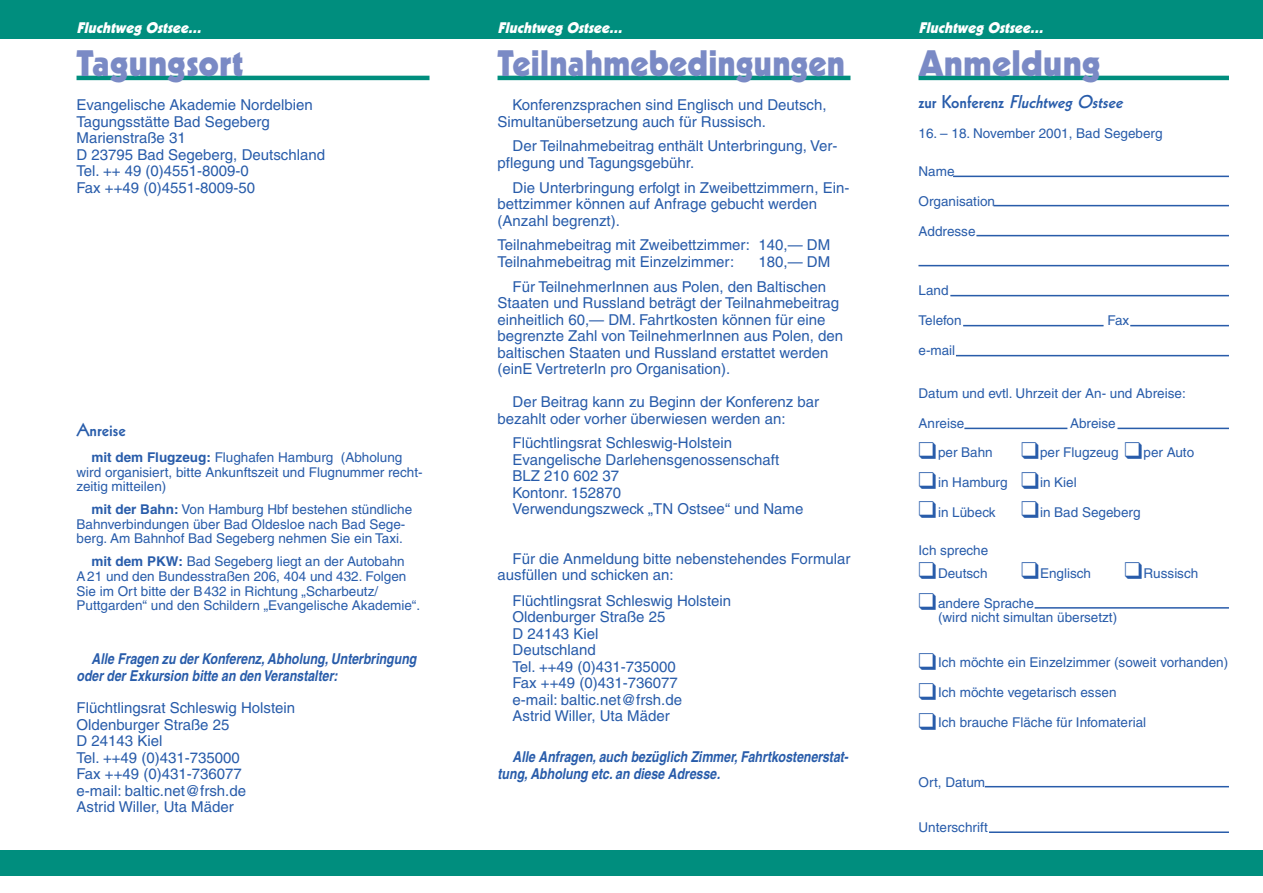
<style>
.page{position:relative;width:1263px;height:893px;background:#fff}
.page>*{position:absolute;margin:0;border:0;box-sizing:border-box;transform-origin:0 0}
.t1{font:36px "Geometric 231 BT Heavy C";letter-spacing:.005em;color:#7a8ac5;scale:.95 1}
.t2{font:36px "Geometric 231 BT Heavy C";letter-spacing:.005em;color:#7a8ac5}
.t3{font:italic 18px "Geometric 231 BT Bold C";color:#285caa}
.t4{font:18px "Geometric 231 BT Bold C";color:#285caa}
.t5{font:15px/16.5px "Helvetica";color:#285caa}
.t6{font:italic 700 condensed 15px/16.5px "Helvetica";color:#285caa}
.t7{font:italic 15px "Geometric 231 BT Heavy C";color:#fff}
.t8{font:13.5px/14.9px "Helvetica";color:#285caa}
.s1{font-style:normal}
.s2{font-weight:700}
</style>
<div class="page">
<div style="left:0;top:0;width:1263px;height:38px;background:#008e7e"></div>
<div style="left:0;top:850px;width:1263px;height:26px;background:#008e7e"></div>
<hr style="left:77px;top:76px;width:352px;height:4px;background:#008e7e">
<hr style="left:497px;top:76px;width:353px;height:4px;background:#008e7e">
<hr style="left:918px;top:76px;width:311px;height:4px;background:#008e7e">
<hr style="left:953px;top:176px;width:276px;height:1px;background:#285caa">
<hr style="left:993px;top:205px;width:236px;height:1px;background:#285caa">
<hr style="left:976px;top:235px;width:253px;height:1px;background:#285caa">
<hr style="left:918px;top:265px;width:311px;height:1px;background:#285caa">
<hr style="left:950px;top:295px;width:279px;height:1px;background:#285caa">
<hr style="left:963px;top:325px;width:140px;height:1px;background:#285caa">
<hr style="left:1130px;top:325px;width:99px;height:1px;background:#285caa">
<hr style="left:956px;top:355px;width:273px;height:1px;background:#285caa">
<hr style="left:964px;top:428px;width:103px;height:1px;background:#285caa">
<hr style="left:1117px;top:428px;width:112px;height:1px;background:#285caa">
<hr style="left:1035px;top:607px;width:194px;height:2px;background:#285caa">
<hr style="left:985px;top:786px;width:244px;height:1px;background:#285caa">
<hr style="left:989px;top:831px;width:240px;height:2px;background:#285caa">
<p class="t7" style="left:77px;top:19px;width:130px">Fluchtweg Ostsee...</p>
<p class="t7" style="left:497px;top:19px;width:130px">Fluchtweg Ostsee...</p>
<p class="t7" style="left:918px;top:19px;width:130px">Fluchtweg Ostsee...</p>
<p class="t2" style="left:77px;top:41px;width:169px">Tagungsort</p>
<p class="t5" style="left:77px;top:97px;width:250px">Evangelische Akademie Nordelbien<br>Tagungsstätte Bad Segeberg<br>Marienstraße 31<br>D 23795 Bad Segeberg, Deutschland<br>Tel. ++ 49 (0)4551-8009-0<br>Fax ++49 (0)4551-8009-50</p>
<p class="t1" style="left:497px;top:41px;width:367px">Teilnahmebedingungen</p>
<p class="t5" style="left:497px;top:97px;width:330px;text-indent:15px">Konferenzsprachen sind Englisch und Deutsch,<br>Simultanübersetzung auch für Russisch.</p>
<p class="t5" style="left:497px;top:138px;width:341px;text-indent:15px">Der Teilnahmebeitrag enthält Unterbringung, Ver&shy;pflegung und Tagungsgebühr.</p>
<p class="t5" style="left:497px;top:179px;width:353px;text-indent:15px">Die Unterbringung erfolgt in Zweibettzimmern, Ein&shy;bettzimmer können auf Anfrage gebucht werden (Anzahl begrenzt).</p>
<p class="t5" style="left:497px;top:237px;width:334px">Teilnahmebeitrag mit Zweibettzimmer: 140,— DM<br>Teilnahmebeitrag mit Einzelzimmer:</p>
<p class="t2" style="left:918px;top:41px;width:184px">Anmeldung</p>
<p class="t3" style="left:918px;top:89px;width:210px"><span class="s1">z u r Ko n f e r e n z</span> FluchtwegOstsee</p>
<p class="t8" style="left:918px;top:126px;width:245px">16. – 18. November 2001, Bad Segeberg</p>
<p class="t8" style="left:918px;top:164px;width:38px">Name</p>
<p class="t8" style="left:918px;top:194px;width:78px">Organisation</p>
<p class="t8" style="left:918px;top:224px;width:59px">Addresse</p>
<p class="t5" style="left:512px;top:249px;width:319px;line-height:24.8px;text-align:right">180,— DM<br>Für TeilnehmerInnen aus Polen, den Baltischen</p>
<p class="t5" style="left:497px;top:295px;width:347px">Staaten und Russland beträgt der Teilnahmebeitrag einheitlich 60,— DM. Fahrtkosten können für eine begrenzte Zahl von TeilnehmerInnen aus Polen, den baltischen Staaten und Russland erstattet werden (einE VertreterIn pro Organisation).</p>
<p class="t5" style="left:497px;top:394px;width:323px;text-indent:15px">Der Beitrag kann zu Beginn der Konferenz bar bezahlt oder vorher überwiesen werden an:</p>
<p class="t5" style="left:512px;top:435px;width:292px">Flüchtlingsrat Schleswig-Holstein<br>Evangelische Darlehensgenossenschaft<br>BLZ 210 602 37<br>Kontonr. 152870<br>Verwendungszweck „TN Ostsee“ und Name</p>
<p class="t5" style="left:497px;top:550px;width:354px;text-indent:15px">Für die Anmeldung bitte nebenstehendes Formular ausfüllen und schicken an:</p>
<p class="t5" style="left:512px;top:592px;width:220px">Flüchtlingsrat Schleswig Holstein<br>Oldenburger Straße 25<br>D 24143 Kiel<br>Deutschland<br>Tel. ++49 (0)431-735000<br>Fax ++49 (0)431-736077<br>e-mail: baltic.net@frsh.de<br>Astrid Willer, Uta Mäder</p>
<p class="t6" style="left:497px;top:749px;width:351px;text-indent:15px">Alle Anfragen, auch bezüglich Zimmer, Fahrtkostenerstat&shy;tung, Abholung etc. an diese Adresse.</p>
<p class="t8" style="left:918px;top:283px;width:32px">Land</p>
<p class="t8" style="left:918px;top:313px;width:44px">Telefon</p>
<p class="t8" style="left:1107px;top:313px;width:23px">Fax</p>
<p class="t8" style="left:918px;top:343px;width:38px">e-mail</p>
<p class="t8" style="left:918px;top:386px;width:269px">Datum und evtl. Uhrzeit der An- und Abreise:</p>
<p class="t8" style="left:918px;top:415px;width:47px">Anreise</p>
<p class="t8" style="left:1070px;top:415px;width:47px">Abreise</p>
<p class="t8" style="left:938px;top:445px;width:56px">per Bahn</p>
<p class="t8" style="left:1040px;top:445px;width:80px">per Flugzeug</p>
<p class="t8" style="left:1143px;top:445px;width:52px">per Auto</p>
<p class="t8" style="left:938px;top:475px;width:71px">in Hamburg</p>
<p class="t8" style="left:1040px;top:475px;width:38px">in Kiel</p>
<p class="t8" style="left:938px;top:505px;width:59px">in Lübeck</p>
<p class="t8" style="left:1040px;top:505px;width:102px">in Bad Segeberg</p>
<p class="t8" style="left:918px;top:540px;width:71px;line-height:22.4px;text-align:right">Ich spreche<br>Deutsch</p>
<p class="t4" style="left:77px;top:418px;width:51px">Anreise</p>
<p class="t8" style="left:77px;top:450px;width:348px;text-indent:15px"><span class="s2">mit dem Flugzeug:</span> Flughafen Hamburg (Abholung wird organisiert, bitte Ankunftszeit und Flugnummer recht&shy;zeitig mitteilen)</p>
<p class="t8" style="left:77px;top:502px;width:337px;text-indent:15px"><span class="s2">mit der Bahn:</span> Von Hamburg Hbf bestehen stündliche<br>Bahnverbindungen über Bad Oldesloe nach Bad Sege&shy;berg. Am Bahnhof Bad Segeberg nehmen Sie ein Taxi.</p>
<p class="t8" style="left:77px;top:554px;width:345px;text-indent:15px"><span class="s2">mit dem PKW:</span> Bad Segeberg liegt an der Autobahn<br>A 21 und den Bundesstraßen 206, 404 und 432. Folgen Sie im Ort bitte der B 432 in Richtung „Scharbeutz/ Puttgarden“ und den Schildern „Evangelische Akademie“.</p>
<p class="t6" style="left:77px;top:651px;width:341px;text-indent:15px">Alle Fragen zu der Konferenz, Abholung, Unterbringung oder der Exkursion bitte an den Veranstalter:</p>
<p class="t5" style="left:77px;top:700px;width:220px">Flüchtlingsrat Schleswig Holstein<br>Oldenburger Straße 25<br>D 24143 Kiel<br>Tel. ++49 (0)431-735000<br>Fax ++49 (0)431-736077<br>e-mail: baltic.net@frsh.de<br>Astrid Willer, Uta Mäder</p>
<p class="t8" style="left:1040px;top:566px;width:53px">Englisch</p>
<p class="t8" style="left:1143px;top:566px;width:56px">Russisch</p>
<p class="t8" style="left:938px;top:595px;width:181px">andere Sprache<br>(wird nicht simultan übersetzt)</p>
<p class="t8" style="left:938px;top:655px;width:292px">Ich möchte ein Einzelzimmer (soweit vorhanden)</p>
<p class="t8" style="left:938px;top:685px;width:180px">Ich möchte vegetarisch essen</p>
<p class="t8" style="left:938px;top:715px;width:210px">Ich brauche Fläche für Infomaterial</p>
<p class="t8" style="left:918px;top:775px;width:68px">Ort, Datum</p>
<p class="t8" style="left:918px;top:819px;width:71px">Unterschrift</p>
</div>
